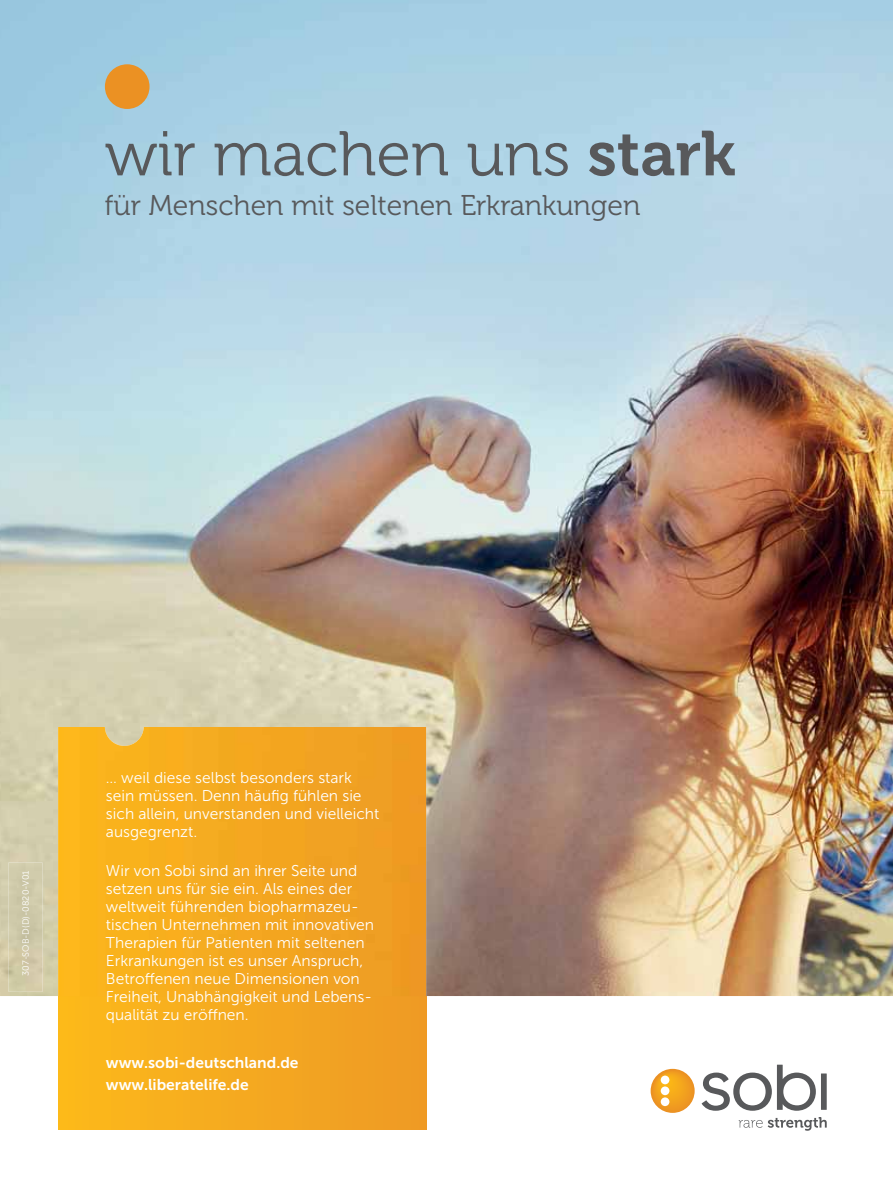
<style>
.page{position:relative;width:893px;height:1191px;background:#fff}
.page>*{position:absolute;margin:0;border:0;box-sizing:border-box;transform-origin:0 0}
.t1{font:63px "Museo 300";color:#58595b}
.t2{font:28.5px "Museo 300";color:#58595b}
.t3{font:15.6px/18px "Museo Sans 300";color:#fff}
.t4{font:15.6px/22.2px "Museo Sans 700";color:#fff}
.t5{font:9px "Museo Sans 300";color:#fff}
.s1{font-family:"Museo 700"}
</style>
<div class="page">
<img style="left:0;top:0;width:893px;height:996px">
<div style="left:58px;top:996px;width:368px;height:133px;background:linear-gradient(to right,#fcb91a,#ee9a25)"></div>
<img style="left:58px;top:727px;width:368px;height:269px">
<img style="left:9px;top:862px;width:33px;height:129px">
<svg style="left:651px;top:1068px;width:44px;height:44px"></svg>
<svg style="left:702px;top:1064px;width:125px;height:46px"></svg>
<svg style="left:739px;top:1117px;width:88px;height:13px"></svg>
<div style="left:105px;top:64px;width:45px;height:45px;background:#eb9123;border-radius:50%"></div>
<h1 class="t1" style="left:105px;top:117px;width:632px">wir machen uns <span class="s1">stark</span></h1>
<h2 class="t2" style="left:105px;top:189px;width:537px">für Menschen mit seltenen Erkrankungen</h2>
<p class="t5" style="left:22px;top:975px;width:107px;rotate:-90deg">307-SOB-D(D)-0820-V01</p>
<p class="t3" style="left:106px;top:769px;width:275px">… weil diese selbst besonders stark sein müssen. Denn häufig fühlen sie sich allein, unverstanden und vielleicht ausgegrenzt.</p>
<p class="t3" style="left:106px;top:862px;width:270px">Wir von Sobi sind an ihrer Seite und setzen uns für sie ein. Als eines der weltweit führenden biopharmazeu&shy;tischen Unternehmen mit innovativen Therapien für Patienten mit seltenen Erkrankungen ist es unser Anspruch, Betroffenen neue Dimensionen von Freiheit, Unabhängigkeit und Lebens&shy;qualität zu eröffnen.</p>
<p class="t4" style="left:106px;top:1051px;width:194px">www.sobi-deutschland.de www.liberatelife.de</p>
</div>
